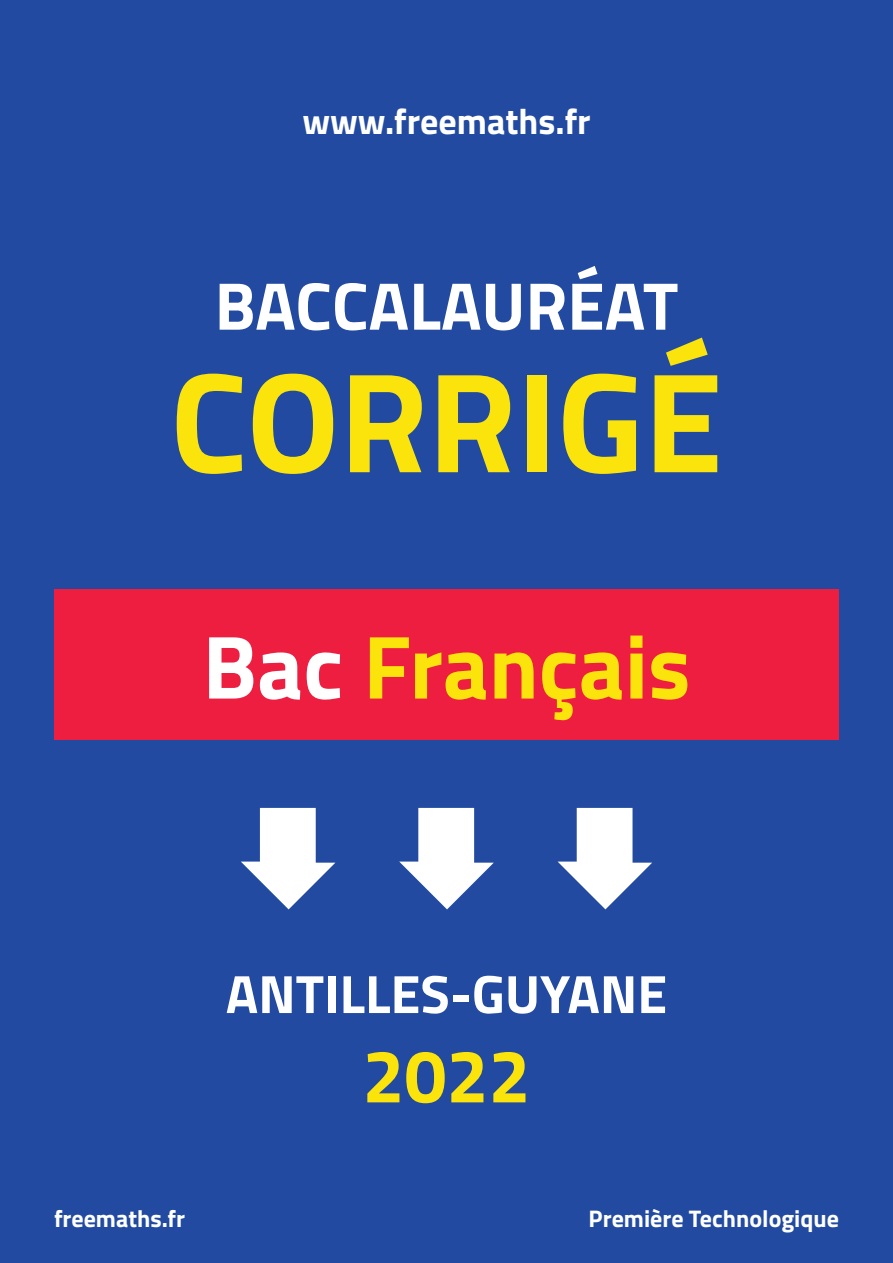
<style>
.page{position:relative;width:893px;height:1263px;background:#214aa0}
.page>*{position:absolute;margin:0;border:0;box-sizing:border-box;transform-origin:0 0}
.t1{font:700 142.5px "Titillium";color:#fbe30c}
.t2{font:700 90px "Titillium";color:#fbe30c}
.t3{font:700 75px "Titillium";color:#fbe30c}
.t4{font:700 67.5px "Titillium";color:#fff}
.t5{font:700 54px "Titillium";color:#fff}
.t6{font:700 36px "Titillium";color:#fff}
.t7{font:700 24px "Titillium";color:#fff}
.s1{color:#fff}
</style>
<div class="page">
<svg style="left:241px;top:808px;width:94px;height:101px"></svg>
<svg style="left:399px;top:808px;width:95px;height:101px"></svg>
<svg style="left:558px;top:808px;width:94px;height:101px"></svg>
<div style="left:54px;top:589px;width:785px;height:151px;background:#ed1e40"></div>
<h3 class="t6" style="left:302px;top:94px;width:290px">www.freemaths.fr</h3>
<h3 class="t4" style="left:215px;top:254px;width:465px">BACCALAURÉAT</h3>
<h1 class="t1" style="left:170px;top:313px;width:554px">CORRIGÉ</h1>
<h2 class="t2" style="left:202px;top:598px;width:490px"><span class="s1">Bac</span> Français</h2>
<p class="t5" style="left:226px;top:953px;width:443px">ANTILLES-GUYANE</p>
<h3 class="t3" style="left:362px;top:1019px;width:169px">2022</h3>
<p class="t7" style="left:54px;top:1200px;width:133px">freemaths.fr</p>
<p class="t7" style="left:589px;top:1200px;width:252px">Première Technologique</p>
</div>
